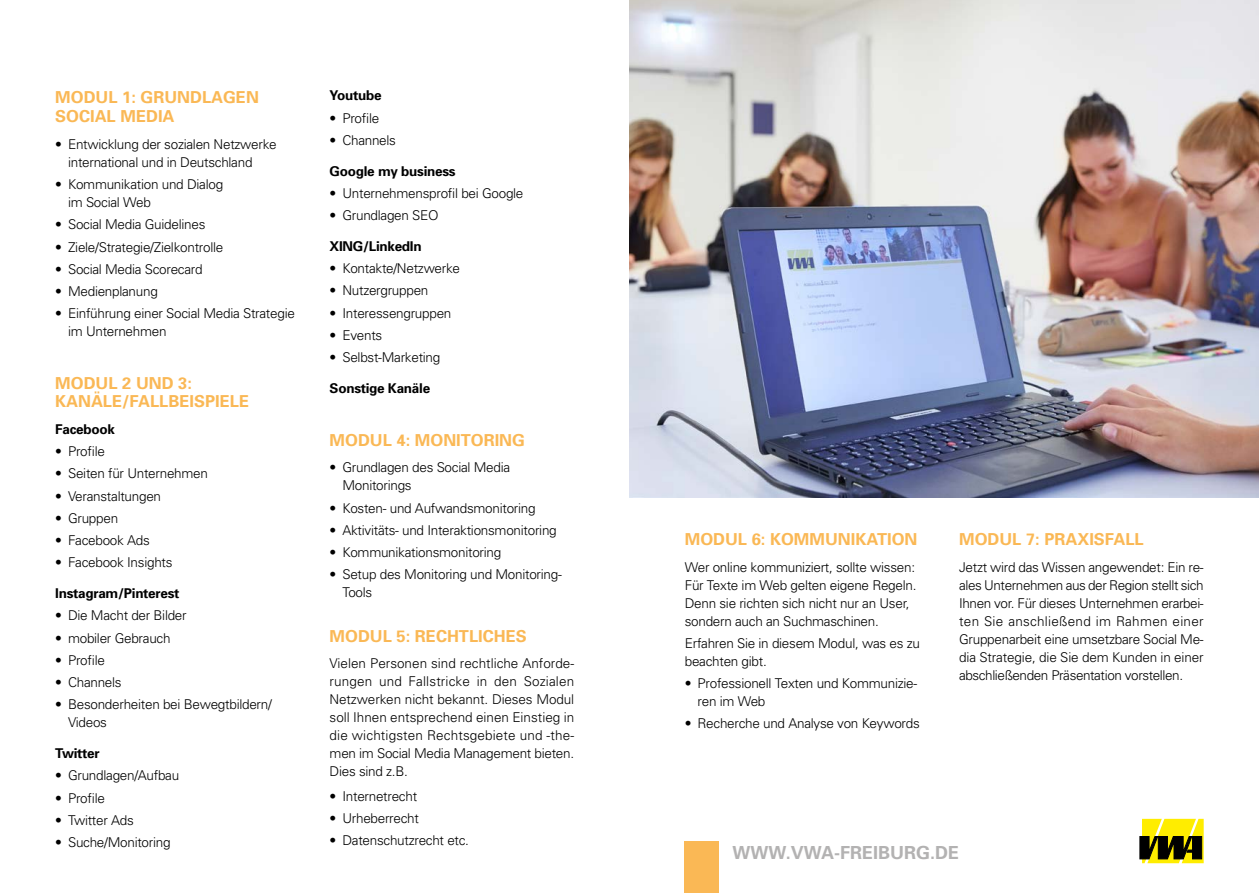
<style>
.page{position:relative;width:1259px;height:893px;background:#fff}
.page>*{position:absolute;margin:0;border:0;box-sizing:border-box;transform-origin:0 0}
.t1{font:700 18px "Univers";color:#b3b2b2}
.t2{font:700 16.5px/19.5px "Univers";color:#fab855}
.t3{font:300 13.5px/18px "Univers";letter-spacing:-.02em;color:#000}
.t4{font:700 13.5px "Univers";letter-spacing:-.02em;color:#000}
</style>
<div class="page">
<div style="left:685px;top:842px;width:34px;height:51px;background:#fab855"></div>
<svg style="left:1140px;top:819px;width:63px;height:44px;background:#968c0e"></svg>
<img style="left:629px;top:0;width:630px;height:497px">
<p class="t2" style="left:55px;top:87px;width:205px">MODUL 1: GRUNDLAGEN<br>SOCIAL MEDIA</p>
<p class="t3" style="left:68px;top:135px;width:210px;text-indent:-13px">• Entwicklung der sozialen Netzwerke international und in Deutschland</p>
<p class="t3" style="left:68px;top:175px;width:157px;text-indent:-13px">• Kommunikation und Dialog im Social Web</p>
<p class="t3" style="left:55px;top:216px;width:152px">• Social Media Guidelines</p>
<p class="t3" style="left:55px;top:238px;width:169px">• Ziele/Strategie/Zielkontrolle</p>
<p class="t3" style="left:55px;top:260px;width:149px">• Social Media Scorecard</p>
<p class="t3" style="left:55px;top:282px;width:104px">• Medienplanung</p>
<p class="t3" style="left:68px;top:305px;width:228px;text-indent:-13px">• Einführung einer Social Media Strategie im Unternehmen</p>
<p class="t2" style="left:55px;top:374px;width:195px;line-height:18px">MODUL 2 UND 3:<br>KANÄLE/FALLBEISPIELE</p>
<p class="t4" style="left:55px;top:420px;width:61px">Facebook</p>
<p class="t3" style="left:55px;top:442px;width:51px">• Profile</p>
<p class="t3" style="left:55px;top:465px;width:154px">• Seiten für Unternehmen</p>
<p class="t3" style="left:55px;top:487px;width:107px">• Veranstaltungen</p>
<p class="t3" style="left:55px;top:509px;width:64px">• Gruppen</p>
<p class="t3" style="left:55px;top:531px;width:96px">• Facebook Ads</p>
<p class="t3" style="left:55px;top:554px;width:119px">• Facebook Insights</p>
<p class="t4" style="left:55px;top:585px;width:126px">Instagram/Pinterest</p>
<p class="t3" style="left:55px;top:607px;width:133px">• Die Macht der Bilder</p>
<p class="t3" style="left:55px;top:629px;width:117px">• mobiler Gebrauch</p>
<p class="t3" style="left:55px;top:651px;width:51px">• Profile</p>
<p class="t3" style="left:55px;top:673px;width:68px">• Channels</p>
<p class="t3" style="left:68px;top:696px;width:205px;text-indent:-13px">• Besonderheiten bei Bewegtbildern/<br>Videos</p>
<p class="t4" style="left:55px;top:745px;width:46px">Twitter</p>
<p class="t3" style="left:55px;top:767px;width:125px">• Grundlagen/Aufbau</p>
<p class="t3" style="left:55px;top:789px;width:51px">• Profile</p>
<p class="t3" style="left:55px;top:811px;width:80px">• Twitter Ads</p>
<p class="t3" style="left:55px;top:833px;width:117px">• Suche/Monitoring</p>
<p class="t4" style="left:330px;top:87px;width:53px">Youtube</p>
<p class="t3" style="left:330px;top:109px;width:51px">• Profile</p>
<p class="t3" style="left:330px;top:131px;width:68px">• Channels</p>
<p class="t4" style="left:330px;top:162px;width:127px">Google my business</p>
<p class="t3" style="left:330px;top:184px;width:195px">• Unternehmensprofil bei Google</p>
<p class="t3" style="left:330px;top:206px;width:111px">• Grundlagen SEO</p>
<p class="t4" style="left:330px;top:237px;width:94px">XING/LinkedIn</p>
<p class="t3" style="left:330px;top:259px;width:132px">• Kontakte/Netzwerke</p>
<p class="t3" style="left:330px;top:282px;width:100px">• Nutzergruppen</p>
<p class="t3" style="left:330px;top:304px;width:123px">• Interessengruppen</p>
<p class="t3" style="left:330px;top:326px;width:54px">• Events</p>
<p class="t3" style="left:330px;top:348px;width:112px">• Selbst-Marketing</p>
<p class="t4" style="left:330px;top:379px;width:102px">Sonstige Kanäle</p>
<p class="t2" style="left:330px;top:430px;width:197px">MODUL 4: MONITORING</p>
<p class="t3" style="left:342px;top:459px;width:169px;text-indent:-13px">• Grundlagen des Social Media<br>Monitorings</p>
<p class="t3" style="left:330px;top:499px;width:207px">• Kosten- und Aufwandsmonitoring</p>
<p class="t3" style="left:330px;top:521px;width:229px">• Aktivitäts- und Interaktionsmonitoring</p>
<p class="t3" style="left:330px;top:543px;width:173px">• Kommunikationsmonitoring</p>
<p class="t3" style="left:342px;top:566px;width:221px;text-indent:-13px">• Setup des Monitoring und Monitoring-<br>Tools</p>
<p class="t2" style="left:330px;top:626px;width:199px">MODUL 5: RECHTLICHES</p>
<p class="t3" style="left:330px;top:655px;width:246px;text-align:justify">Vielen Personen sind rechtliche Anforde&shy;rungen und Fallstricke in den Sozialen Netzwerken nicht bekannt. Dieses Modul soll Ihnen entsprechend einen Einstieg in die wichtigsten Rechtsgebiete und -the&shy;men im Social Media Management bieten.<br>Dies sind z.B.</p>
<p class="t3" style="left:330px;top:787px;width:89px">• Internetrecht</p>
<p class="t3" style="left:330px;top:809px;width:91px">• Urheberrecht</p>
<p class="t3" style="left:330px;top:831px;width:141px">• Datenschutzrecht etc.</p>
<p class="t2" style="left:685px;top:529px;width:234px">MODUL 6: KOMMUNIKATION</p>
<p class="t3" style="left:685px;top:558px;width:233px">Wer online kommuniziert, sollte wissen:<br>Für Texte im Web gelten eigene Regeln.<br>Denn sie richten sich nicht nur an User, sondern auch an Suchmaschinen.</p>
<p class="t3" style="left:685px;top:634px;width:237px">Erfahren Sie in diesem Modul, was es zu beachten gibt.</p>
<p class="t3" style="left:697px;top:674px;width:221px;text-indent:-13px">• Professionell Texten und Kommunizie&shy;ren im Web</p>
<p class="t3" style="left:685px;top:714px;width:236px">• Recherche und Analyse von Keywords</p>
<p class="t2" style="left:959px;top:529px;width:186px">MODUL 7: PRAXISFALL</p>
<p class="t3" style="left:959px;top:558px;width:246px;text-align:justify">Jetzt wird das Wissen angewendet: Ein re&shy;ales Unternehmen aus der Region stellt sich Ihnen vor. Für dieses Unternehmen erarbei&shy;ten Sie anschließend im Rahmen einer Gruppenarbeit eine umsetzbare Social Me&shy;dia Strategie, die Sie dem Kunden in einer abschließenden Präsentation vorstellen.</p>
<h1 class="t1" style="left:732px;top:841px;width:228px">WWW.VWA-FREIBURG.DE</h1>
</div>
